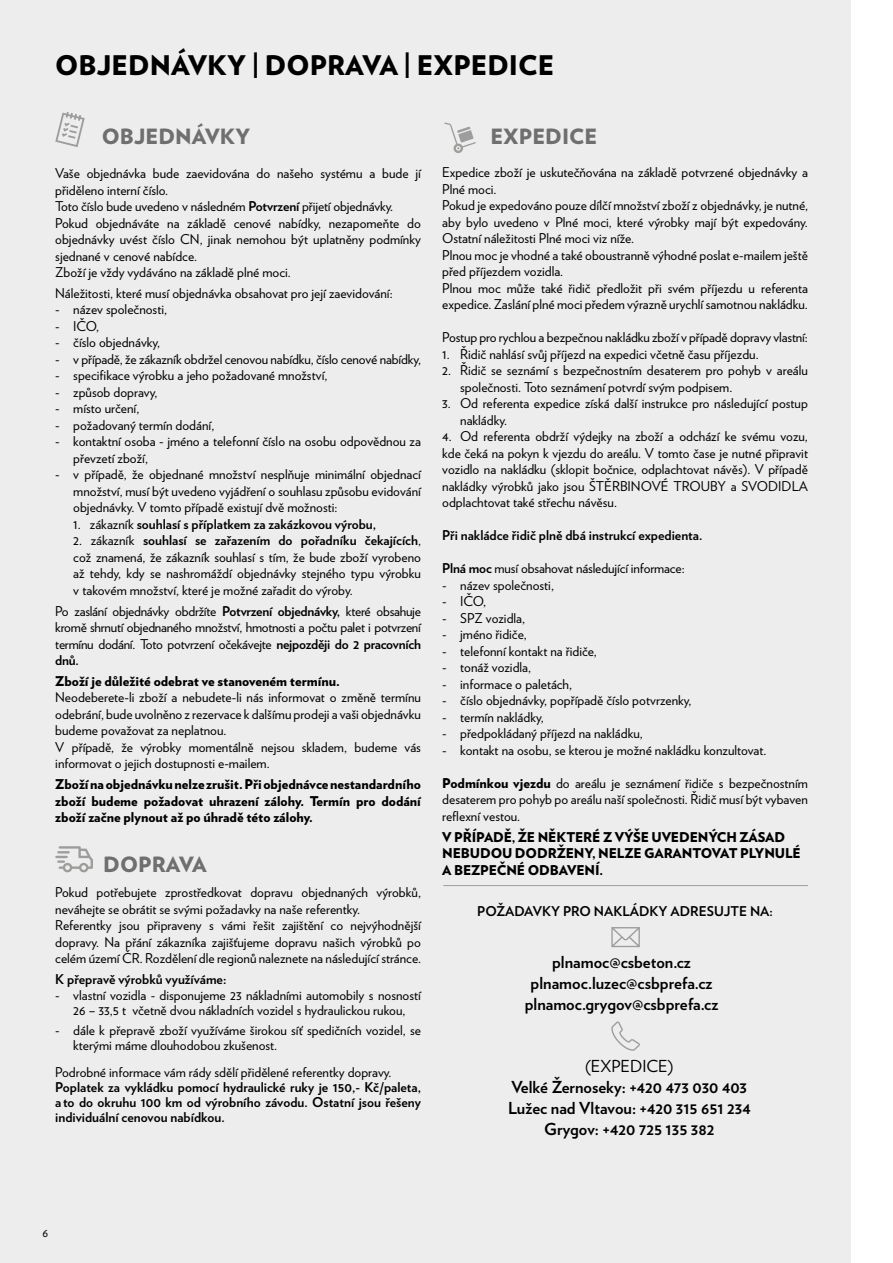
<style>
.page{position:relative;width:893px;height:1263px;background:#fff}
.page>*{position:absolute;margin:0;border:0;box-sizing:border-box;transform-origin:0 0}
.t1{font:900 27px "Verlag";color:#000}
.t2{font:900 21px "Verlag";color:#706f6f}
.t3{font:700 16.5px/21px "Verlag";color:#000;text-align:center}
.t4{font:16.5px "Verlag";color:#000}
.t5{font:13.5px/16.5px "Verlag";color:#000}
.t6{font:700 13.5px/15px "Verlag";color:#000;text-align:justify}
.t7{font:900 13.5px/16.5px "Verlag";letter-spacing:-.01em;color:#000;text-align:justify}
.t8{font:12px "Verlag";color:#000}
.s1{font-weight:700}
.s2{font-weight:400}
.s3{font-weight:900}
</style>
<div class="page">
<div style="left:0;top:0;width:850px;height:1263px;background:#ededed"></div>
<svg style="left:611px;top:927px;width:29px;height:20px"></svg>
<svg style="left:611px;top:1021px;width:29px;height:30px"></svg>
<hr style="left:443px;top:885px;width:365px;height:1px;background:#9d9d9c">
<svg style="left:55px;top:846px;width:38px;height:26px"></svg>
<svg style="left:444px;top:123px;width:32px;height:30px"></svg>
<svg style="left:55px;top:112px;width:30px;height:35px"></svg>
<h1 class="t1" style="left:55px;top:43px;width:500px">OBJEDNÁVKY | DOPRAVA | EXPEDICE</h1>
<h2 class="t2" style="left:102px;top:119px;width:150px">OBJEDNÁVKY</h2>
<p class="t5" style="left:55px;top:164px;width:367px">Vaše objednávka bude zaevidována do našeho systému a bude jí přiděleno interní číslo.<br>Toto číslo bude uvedeno v následném <span class="s1">Potvrzení</span> přijetí objednávky.<br>Pokud objednáváte na základě cenové nabídky, nezapomeňte do objednávky uvést číslo CN, jinak nemohou být uplatněny podmínky sjednané v cenové nabídce.<br>Zboží je vždy vydáváno na základě plné moci.</p>
<p class="t5" style="left:55px;top:284px;width:339px">Náležitosti, které musí objednávka obsahovat pro její zaevidování:</p>
<p class="t5" style="left:55px;top:301px;width:113px">- název společnosti,</p>
<p class="t5" style="left:55px;top:317px;width:45px">- IČO,</p>
<p class="t5" style="left:55px;top:334px;width:106px">- číslo objednávky,</p>
<p class="t5" style="left:55px;top:350px;width:367px">- v případě, že zákazník obdržel cenovou nabídku, číslo cenové nabídky,</p>
<p class="t5" style="left:55px;top:367px;width:274px">- specifikace výrobku a jeho požadované množství,</p>
<p class="t5" style="left:55px;top:383px;width:104px">- způsob dopravy,</p>
<p class="t5" style="left:55px;top:400px;width:86px">- místo určení,</p>
<p class="t5" style="left:55px;top:416px;width:161px">- požadovaný termín dodání,</p>
<p class="t5" style="left:73px;top:433px;width:349px;text-indent:-18px">- kontaktní osoba - jméno a telefonní číslo na osobu odpovědnou za převzetí zboží,</p>
<p class="t5" style="left:73px;top:466px;width:349px;text-align:justify;text-indent:-18px">- v případě, že objednané množství nesplňuje minimální objednací množství, musí být uvedeno vyjádření o souhlasu způsobu evidování objednávky. V tomto případě existují dvě možnosti:</p>
<p class="t6" style="left:73px;top:516px;width:304px"><span class="s2">1. zákazník</span> souhlasí s příplatkem za zakázkovou výrobu,</p>
<p class="t5" style="left:73px;top:532px;width:349px;text-align:justify">2. zákazník <span class="s1">souhlasí se zařazením do pořadníku čekajících</span>, což znamená, že zákazník souhlasí s tím, že bude zboží vyrobeno až tehdy, kdy se nashromáždí objednávky stejného typu výrobku v takovém množství, které je možné zařadit do výroby.</p>
<p class="t5" style="left:55px;top:602px;width:367px;text-align:justify">Po zaslání objednávky obdržíte <span class="s1">Potvrzení objednávky,</span> které obsahuje kromě shrnutí objednaného množství, hmotnosti a počtu palet i potvrzení termínu dodání. Toto potvrzení očekávejte <span class="s1">nejpozději do 2 pracovních dnů.</span></p>
<p class="t7" style="left:55px;top:672px;width:286px">Zboží je důležité odebrat ve stanoveném termínu.</p>
<p class="t5" style="left:55px;top:688px;width:367px">Neodeberete-li zboží a nebudete-li nás informovat o změně termínu odebrání, bude uvolněno z rezervace k dalšímu prodeji a vaši objednávku budeme považovat za neplatnou.<br>V případě, že výrobky momentálně nejsou skladem, budeme vás informovat o jejich dostupnosti e-mailem.</p>
<p class="t7" style="left:55px;top:775px;width:367px">Zboží na objednávku nelze zrušit. Při objednávce nestandardního zboží budeme požadovat uhrazení zálohy. Termín pro dodání zboží začne plynout až po úhradě této zálohy.</p>
<h2 class="t2" style="left:103px;top:847px;width:105px">DOPRAVA</h2>
<p class="t5" style="left:55px;top:883px;width:367px">Pokud potřebujete zprostředkovat dopravu objednaných výrobků, neváhejte se obrátit se svými požadavky na naše referentky.<br>Referentky jsou připraveny s vámi řešit zajištění co nejvýhodnější dopravy. Na přání zákazníka zajišťujeme dopravu našich výrobků po celém území ČR. Rozdělení dle regionů naleznete na následující stránce.</p>
<p class="t6" style="left:55px;top:971px;width:173px">K přepravě výrobků využíváme:</p>
<p class="t5" style="left:55px;top:987px;width:367px;line-height:15px;text-align:center">- vlastní vozidla - disponujeme 23 nákladními automobily s nosností<br>26 – 33,5 t včetně dvou nákladních vozidel s hydraulickou rukou,</p>
<p class="t5" style="left:73px;top:1022px;width:349px;line-height:15px;text-indent:-18px">- dále k přepravě zboží využíváme širokou síť spedičních vozidel, se kterými máme dlouhodobou zkušenost.</p>
<p class="t5" style="left:55px;top:1064px;width:338px">Podrobné informace vám rády sdělí přidělené referentky dopravy.</p>
<p class="t6" style="left:55px;top:1079px;width:367px">Poplatek za vykládku pomocí hydraulické ruky je 150,- Kč/paleta, a to do okruhu 100 km od výrobního závodu. Ostatní jsou řešeny individuální cenovou nabídkou.</p>
<h2 class="t2" style="left:490px;top:119px;width:108px">EXPEDICE</h2>
<p class="t5" style="left:442px;top:164px;width:367px">Expedice zboží je uskutečňována na základě potvrzené objednávky a Plné moci.<br>Pokud je expedováno pouze dílčí množství zboží z objednávky, je nutné, aby bylo uvedeno v Plné moci, které výrobky mají být expedovány.<br>Ostatní náležitosti Plné moci viz níže.<br>Plnou moc je vhodné a také oboustranně výhodné poslat e-mailem ještě před příjezdem vozidla.<br>Plnou moc může také řidič předložit při svém příjezdu u referenta expedice. Zaslání plné moci předem výrazně urychlí samotnou nakládku.</p>
<p class="t5" style="left:442px;top:329px;width:367px">Postup pro rychlou a bezpečnou nakládku zboží v případě dopravy vlastní:</p>
<p class="t5" style="left:442px;top:345px;width:318px">1. Řidič nahlásí svůj příjezd na expedici včetně času příjezdu.</p>
<p class="t5" style="left:460px;top:362px;width:349px;text-indent:-18px">2. Řidič se seznámí s bezpečnostním desaterem pro pohyb v areálu společnosti. Toto seznámení potvrdí svým podpisem.</p>
<p class="t5" style="left:460px;top:395px;width:349px;text-indent:-18px">3. Od referenta expedice získá další instrukce pro následující postup nakládky.</p>
<p class="t5" style="left:442px;top:428px;width:367px;text-align:justify">4. Od referenta obdrží výdejky na zboží a odchází ke svému vozu, kde čeká na pokyn k vjezdu do areálu. V tomto čase je nutné připravit vozidlo na nakládku (sklopit bočnice, odplachtovat návěs). V případě nakládky výrobků jako jsou ŠTĚRBINOVÉ TROUBY a SVODIDLA odplachtovat také střechu návěsu.</p>
<p class="t6" style="left:442px;top:527px;width:262px">Při nakládce řidič plně dbá instrukcí expedienta.</p>
<p class="t5" style="left:442px;top:560px;width:244px"><span class="s1">Plná moc</span> musí obsahovat následující informace:</p>
<p class="t5" style="left:442px;top:576px;width:113px">- název společnosti,</p>
<p class="t5" style="left:442px;top:592px;width:45px">- IČO,</p>
<p class="t5" style="left:442px;top:609px;width:84px">- SPZ vozidla,</p>
<p class="t5" style="left:442px;top:625px;width:86px">- jméno řidiče,</p>
<p class="t5" style="left:442px;top:642px;width:156px">- telefonní kontakt na řidiče,</p>
<p class="t5" style="left:442px;top:658px;width:90px">- tonáž vozidla,</p>
<p class="t5" style="left:442px;top:675px;width:131px">- informace o paletách,</p>
<p class="t5" style="left:442px;top:691px;width:251px">- číslo objednávky, popřípadě číslo potvrzenky,</p>
<p class="t5" style="left:442px;top:708px;width:103px">- termín nakládky,</p>
<p class="t5" style="left:442px;top:724px;width:202px">- předpokládaný příjezd na nakládku,</p>
<p class="t5" style="left:442px;top:741px;width:326px">- kontakt na osobu, se kterou je možné nakládku konzultovat.</p>
<p class="t5" style="left:442px;top:774px;width:367px;text-align:justify"><span class="s3">Podmínkou vjezdu</span> do areálu je seznámení řidiče s bezpečnostním desaterem pro pohyb po areálu naší společnosti. Řidič musí být vybaven reflexní vestou.</p>
<p class="t7" style="left:442px;top:828px;width:360px;text-align:left">V PŘÍPADĚ, ŽE NĚKTERÉ Z VÝŠE UVEDENÝCH ZÁSAD<br>NEBUDOU DODRŽENY, NELZE GARANTOVAT PLYNULÉ<br>A BEZPEČNÉ ODBAVENÍ.</p>
<p class="t6" style="left:477px;top:903px;width:297px">POŽADAVKY PRO NAKLÁDKY ADRESUJTE NA:</p>
<p class="t3" style="left:525px;top:950px;width:195px">plnamoc@csbeton.cz plnamoc.luzec@csbprefa.cz plnamoc.grygov@csbprefa.cz</p>
<p class="t4" style="left:585px;top:1053px;width:90px">(EXPEDICE)</p>
<p class="t3" style="left:508px;top:1075px;width:244px">Velké Žernoseky: +420 473 030 403<br>Lužec nad Vltavou: +420 315 651 234<br>Grygov: +420 725 135 382</p>
<p class="t8" style="left:43px;top:1223px;width:7px">6</p>
</div>
